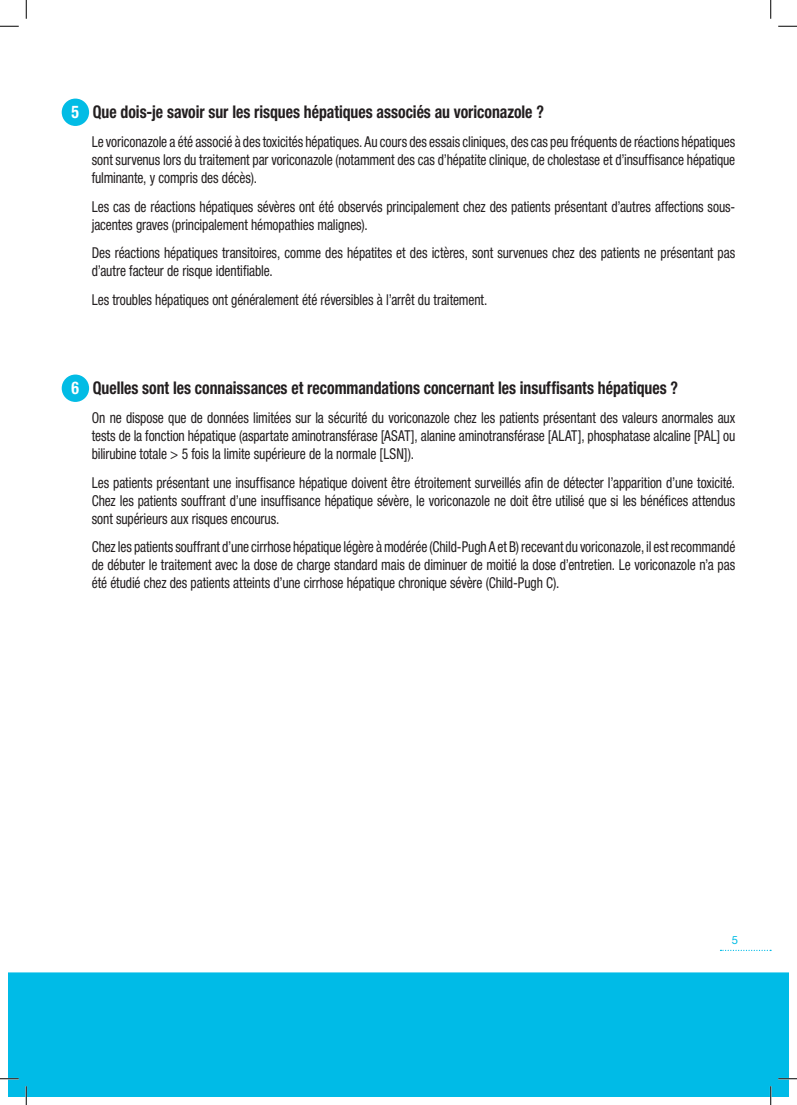
<style>
.page{position:relative;width:797px;height:1105px;background:#fff}
.page>*{position:absolute;margin:0;border:0;box-sizing:border-box;transform-origin:0 0}
.t1{font:700 condensed 17.5px "Helvetica Neue LT Std";color:#231f20;scale:.9 1}
.t2{font:700 condensed 17.5px "Helvetica Neue LT Std";color:#fff;scale:.9 1}
.t3{font:condensed 15px/18px "Helvetica Neue LT Std";letter-spacing:-.005em;color:#231f20;text-align:justify;scale:.9 1}
.t4{font:11.25px "Helvetica Neue";color:#02bce5}
</style>
<div class="page">
<svg style="left:720px;top:950px;width:51px;height:1px"></svg>
<div style="left:9px;top:972px;width:779px;height:124px;background:#00bbe7"></div>
<div style="left:62px;top:99px;width:27px;height:27px;background:#02bce5;border-radius:50%"></div>
<div style="left:62px;top:375px;width:27px;height:27px;background:#02bce5;border-radius:50%"></div>
<svg style="left:0;top:25px;width:19px;height:2px"></svg>
<svg style="left:778px;top:25px;width:19px;height:2px"></svg>
<svg style="left:0;top:1078px;width:19px;height:1px"></svg>
<svg style="left:778px;top:1078px;width:19px;height:1px"></svg>
<svg style="left:25px;top:0;width:2px;height:19px"></svg>
<svg style="left:25px;top:1086px;width:2px;height:19px"></svg>
<svg style="left:770px;top:0;width:1px;height:19px"></svg>
<svg style="left:770px;top:1086px;width:1px;height:19px"></svg>
<p class="t2" style="left:72px;top:101px;width:10px">5</p>
<p class="t1" style="left:93px;top:102px;width:502px">Que dois-je savoir sur les risques hépatiques associés au voriconazole ?</p>
<p class="t3" style="left:92px;top:133px;width:716px">Le voriconazole a été associé à des toxicités hépatiques. Au cours des essais cliniques, des cas peu fréquents de réactions hépatiques sont survenus lors du traitement par voriconazole (notamment des cas d’hépatite clinique, de cholestase et d’insuffisance hépatique fulminante, y compris des décès).</p>
<p class="t3" style="left:92px;top:197px;width:716px">Les cas de réactions hépatiques sévères ont été observés principalement chez des patients présentant d’autres affections sous&shy;jacentes graves (principalement hémopathies malignes).</p>
<p class="t3" style="left:92px;top:244px;width:716px">Des réactions hépatiques transitoires, comme des hépatites et des ictères, sont survenues chez des patients ne présentant pas d’autre facteur de risque identifiable.</p>
<p class="t3" style="left:92px;top:291px;width:441px">Les troubles hépatiques ont généralement été réversibles à l’arrêt du traitement.</p>
<p class="t2" style="left:72px;top:377px;width:10px">6</p>
<p class="t1" style="left:93px;top:378px;width:651px">Quelles sont les connaissances et recommandations concernant les insuffisants hépatiques ?</p>
<p class="t3" style="left:92px;top:409px;width:716px">On ne dispose que de données limitées sur la sécurité du voriconazole chez les patients présentant des valeurs anormales aux tests de la fonction hépatique (aspartate aminotransférase [ASAT], alanine aminotransférase [ALAT], phosphatase alcaline [PAL] ou bilirubine totale &gt; 5 fois la limite supérieure de la normale [LSN]).</p>
<p class="t3" style="left:92px;top:473px;width:716px">Les patients présentant une insuffisance hépatique doivent être étroitement surveillés afin de détecter l’apparition d’une toxicité.<br>Chez les patients souffrant d’une insuffisance hépatique sévère, le voriconazole ne doit être utilisé que si les bénéfices attendus sont supérieurs aux risques encourus.</p>
<p class="t3" style="left:92px;top:538px;width:716px">Chez les patients souffrant d’une cirrhose hépatique légère à modérée (Child-Pugh A et B) recevant du voriconazole, il est recommandé de débuter le traitement avec la dose de charge standard mais de diminuer de moitié la dose d’entretien. Le voriconazole n’a pas été étudié chez des patients atteints d’une cirrhose hépatique chronique sévère (Child-Pugh C).</p>
<p class="t4" style="left:731px;top:933px;width:8px">5</p>
</div>
